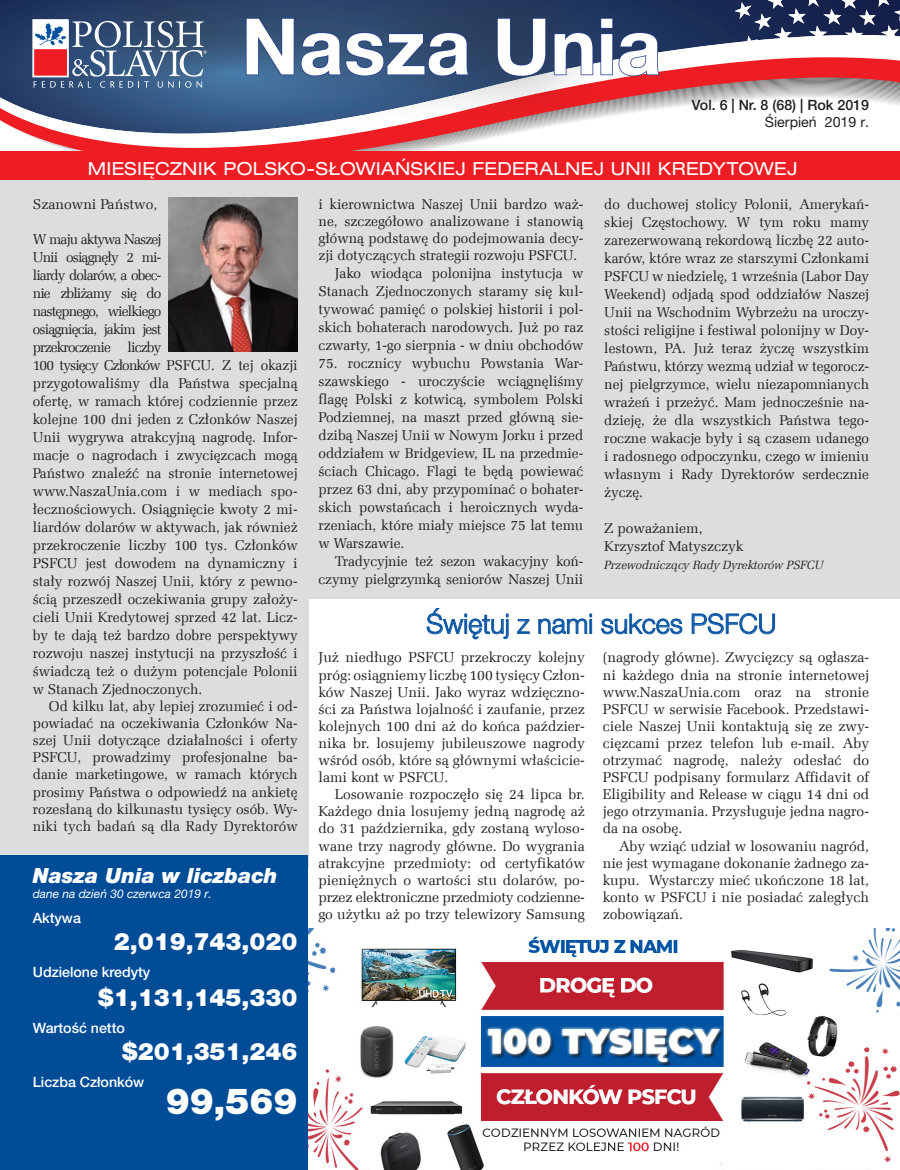
<style>
.page{position:relative;width:900px;height:1170px;background:#fff}
.page>*{position:absolute;margin:0;border:0;box-sizing:border-box;transform-origin:0 0}
.t1{font:700 78px "Helvetica Neue LT Pro";color:#fff}
.FinData_Numbers_Box{font:900 36px "Helvetica Neue LT Pro";color:#fff}
.t2{font:300 27px "Helvetica Neue LT Pro";color:#0a55a4}
.FinData_Numbers_Box-2{font:900 24px "Helvetica Neue LT Pro";color:#fff}
.first_paragraph{font:italic 900 21px "Helvetica Neue LT Pro";color:#fff}
.t3{font:expanded 18px "Helvetica Neue LT Pro";letter-spacing:.015em;color:#fff}
.first_paragraph-2{font:14.25px/18px "Zapf Ellipt EU Normal";color:#231f20;text-align:justify}
.FinData_Box{font:500 14.25px "Helvetica Neue LT Pro";color:#fff}
.t4{font:500 14.25px "Helvetica Neue LT Pro";color:#231f20}
.t5{font:14.25px "Helvetica Neue LT Pro";color:#231f20}
.first_paragraph-3{font:12px "Zapf Ellipt EU Italic";color:#231f20}
.first_paragraph-4{font:italic 12px "Helvetica Neue LT Pro";color:#fff}
</style>
<div class="page">
<div style="left:0;top:175px;width:308px;height:693px;background:#dcdddf"></div>
<div style="left:308px;top:166px;width:592px;height:433px;background:#dcdddf"></div>
<div style="left:0;top:0;width:727px;height:32px;background:#1c305a"></div>
<svg style="left:0;top:35px;width:727px;height:20px;fill:#233963"></svg>
<svg style="left:0;top:57px;width:900px;height:95px"></svg>
<div style="left:0;top:152px;width:900px;height:28px;background:#ee1d23"></div>
<div style="left:79px;top:0;width:530px;height:128px;background:#231f20;opacity:.81"></div>
<svg style="left:245px;top:17px;width:226px;height:60px"></svg>
<svg style="left:496px;top:17px;width:51px;height:60px"></svg>
<svg style="left:553px;top:32px;width:41px;height:44px"></svg>
<svg style="left:600px;top:17px;width:61px;height:60px"></svg>
<svg style="left:33px;top:20px;width:174px;height:68px"></svg>
<div style="left:0;top:855px;width:308px;height:315px;background:#014c97"></div>
<svg style="left:426px;top:608px;width:83px;height:32px"></svg>
<svg style="left:517px;top:619px;width:13px;height:15px"></svg>
<svg style="left:538px;top:614px;width:54px;height:21px"></svg>
<svg style="left:601px;top:613px;width:82px;height:22px"></svg>
<svg style="left:692px;top:613px;width:83px;height:22px"></svg>
<img style="left:168px;top:198px;width:130px;height:154px">
<img style="left:308px;top:928px;width:592px;height:242px">
<svg style="left:727px;top:0;width:173px;height:44px"></svg>
<p class="t1" style="left:241px;top:-2px;width:422px">Nasza Unia</p>
<p class="t4" style="left:692px;top:96px;width:179px">Vol. 6 | Nr. 8 (68) | Rok 2019</p>
<p class="t5" style="left:765px;top:113px;width:106px">Śierpień 2019 r.</p>
<p class="t3" style="left:88px;top:158px;width:711px">MIESIĘCZNIK POLSKO-SŁOWIAŃSKIEJ FEDERALNEJ UNII KREDYTOWEJ</p>
<p class="first_paragraph-2" style="left:33px;top:195px;width:126px">Szanowni Państwo,</p>
<p class="first_paragraph-2" style="left:33px;top:230px;width:266px;text-align:left">W maju aktywa Naszej<br>Unii osiągnęły 2 mi-<br>liardy dolarów, a obec-<br>nie zbliżamy się do<br>następnego, wielkiego<br>osiągnięcia, jakim jest<br>przekroczenie liczby<br>100 tysięcy Członków PSFCU. Z tej okazji przygotowaliśmy dla Państwa specjalną ofertę, w ramach której codziennie przez kolejne 100 dni jeden z Członków Naszej Unii wygrywa atrakcyjną nagrodę. Infor&shy;macje o nagrodach i zwycięzcach mogą Państwo znaleźć na stronie internetowej www.NaszaUnia.com i w mediach spo&shy;łecznościowych. Osiągnięcie kwoty 2 mi&shy;liardów dolarów w aktywach, jak również przekroczenie liczby 100 tys. Członków PSFCU jest dowodem na dynamiczny i stały rozwój Naszej Unii, który z pewno&shy;ścią przeszedł oczekiwania grupy założy&shy;cieli Unii Kredytowej sprzed 42 lat. Licz&shy;by te dają też bardzo dobre perspektywy rozwoju naszej instytucji na przyszłość i świadczą też o dużym potencjale Polonii w Stanach Zjednoczonych.</p>
<p class="first_paragraph-2" style="left:33px;top:698px;width:266px;line-height:17.1px;text-indent:16px">Od kilku lat, aby lepiej zrozumieć i od&shy;powiadać na oczekiwania Członków Na&shy;szej Unii dotyczące działalności i oferty PSFCU, prowadzimy profesjonalne ba&shy;danie marketingowe, w ramach których prosimy Państwa o odpowiedź na ankietę rozesłaną do kilkunastu tysięcy osób. Wy&shy;niki tych badań są dla Rady Dyrektorów</p>
<p class="first_paragraph" style="left:33px;top:863px;width:246px">Nasza Unia w liczbach</p>
<p class="first_paragraph-4" style="left:33px;top:886px;width:180px">dane na dzień 30 czerwca 2019 r.</p>
<p class="FinData_Box" style="left:33px;top:910px;width:50px">Aktywa</p>
<p class="FinData_Numbers_Box-2" style="left:114px;top:927px;width:185px">2,019,743,020</p>
<p class="FinData_Box" style="left:33px;top:964px;width:119px">Udzielone kredyty</p>
<p class="FinData_Numbers_Box-2" style="left:98px;top:983px;width:201px">$1,131,145,330</p>
<p class="FinData_Box" style="left:33px;top:1019px;width:94px">Wartość netto</p>
<p class="FinData_Numbers_Box-2" style="left:122px;top:1037px;width:177px">$201,351,246</p>
<p class="FinData_Box" style="left:33px;top:1073px;width:113px">Liczba Członków</p>
<p class="FinData_Numbers_Box" style="left:166px;top:1080px;width:133px">99,569</p>
<p class="first_paragraph-2" style="left:319px;top:196px;width:266px;line-height:17.1px">i kierownictwa Naszej Unii bardzo waż&shy;ne, szczegółowo analizowane i stanowią główną podstawę do podejmowania decy&shy;zji dotyczących strategii rozwoju PSFCU.</p>
<p class="first_paragraph-2" style="left:319px;top:265px;width:266px;text-indent:16px">Jako wiodąca polonijna instytucja w Stanach Zjednoczonych staramy się kul&shy;tywować pamięć o polskiej historii i pol&shy;skich bohaterach narodowych. Już po raz czwarty, 1-go sierpnia - w dniu obchodów</p>
<p class="first_paragraph-2" style="left:319px;top:355px;width:266px">75. rocznicy wybuchu Powstania War&shy;szawskiego - uroczyście wciągnęliśmy flagę Polski z kotwicą, symbolem Polski Podziemnej, na maszt przed główną sie&shy;dzibą Naszej Unii w Nowym Jorku i przed oddziałem w Bridgeview, IL na przedmie&shy;ściach Chicago. Flagi te będą powiewać przez 63 dni, aby przypominać o bohater&shy;skich powstańcach i heroicznych wyda&shy;rzeniach, które miały miejsce 75 lat temu w Warszawie.</p>
<p class="first_paragraph-2" style="left:319px;top:553px;width:266px;text-align:right">Tradycyjnie też sezon wakacyjny koń&shy;czymy pielgrzymką seniorów Naszej Unii</p>
<p class="first_paragraph-2" style="left:604px;top:195px;width:266px">do duchowej stolicy Polonii, Amerykań&shy;skiej Częstochowy. W tym roku mamy zarezerwowaną rekordową liczbę 22 auto&shy;karów, które wraz ze starszymi Członkami PSFCU w niedzielę, 1 września (Labor Day Weekend) odjadą spod oddziałów Naszej Unii na Wschodnim Wybrzeżu na uroczy&shy;stości religijne i festiwal polonijny w Doy&shy;lestown, PA. Już teraz życzę wszystkim Państwu, którzy wezmą udział w tegorocz&shy;nej pielgrzymce, wielu niezapomnianych wrażeń i przeżyć. Mam jednocześnie na&shy;dzieję, że dla wszystkich Państwa tego&shy;roczne wakacje były i są czasem udanego i radosnego odpoczynku, czego w imieniu własnym i Rady Dyrektorów serdecznie życzę.</p>
<p class="first_paragraph-2" style="left:604px;top:519px;width:100px">Z poważaniem,</p>
<p class="first_paragraph-2" style="left:604px;top:537px;width:141px">Krzysztof Matyszczyk</p>
<p class="first_paragraph-3" style="left:604px;top:558px;width:221px">Przewodniczący Rady Dyrektorów PSFCU</p>
<p class="t2" style="left:426px;top:607px;width:352px">Świętuj z nami sukces PSFCU</p>
<p class="first_paragraph-2" style="left:319px;top:649px;width:268px;line-height:17.1px">Już niedługo PSFCU przekroczy kolejny próg: osiągniemy liczbę 100 tysięcy Człon&shy;ków Naszej Unii. Jako wyraz wdzięczno&shy;ści za Państwa lojalność i zaufanie, przez kolejnych 100 dni aż do końca paździer&shy;nika br. losujemy jubileuszowe nagrody wśród osób, które są głównymi właścicie&shy;lami kont w PSFCU.</p>
<p class="first_paragraph-2" style="left:319px;top:786px;width:268px;line-height:17.1px;text-indent:16px">Losowanie rozpoczęło się 24 lipca br.<br>Każdego dnia losujemy jedną nagrodę aż do 31 października, gdy zostaną wyloso&shy;wane trzy nagrody główne. Do wygrania atrakcyjne przedmioty: od certyfikatów pieniężnych o wartości stu dolarów, po&shy;przez elektroniczne przedmioty codzienne&shy;go użytku aż po trzy telewizory Samsung</p>
<p class="first_paragraph-2" style="left:603px;top:649px;width:268px;line-height:17.1px">(nagrody główne). Zwycięzcy są ogłasza&shy;ni każdego dnia na stronie internetowej www.NaszaUnia.com oraz na stronie PSFCU w serwisie Facebook. Przedstawi&shy;ciele Naszej Unii kontaktują się ze zwy&shy;cięzcami przez telefon lub e-mail. Aby otrzymać nagrodę, należy odesłać do PSFCU podpisany formularz Affidavit of Eligibility and Release w ciągu 14 dni od jego otrzymania. Przysługuje jedna nagro&shy;da na osobę.</p>
<p class="first_paragraph-2" style="left:603px;top:837px;width:268px;line-height:17.1px;text-indent:16px">Aby wziąć udział w losowaniu nagród, nie jest wymagane dokonanie żadnego za&shy;kupu. Wystarczy mieć ukończone 18 lat, konto w PSFCU i nie posiadać zaległych zobowiązań.</p>
</div>
